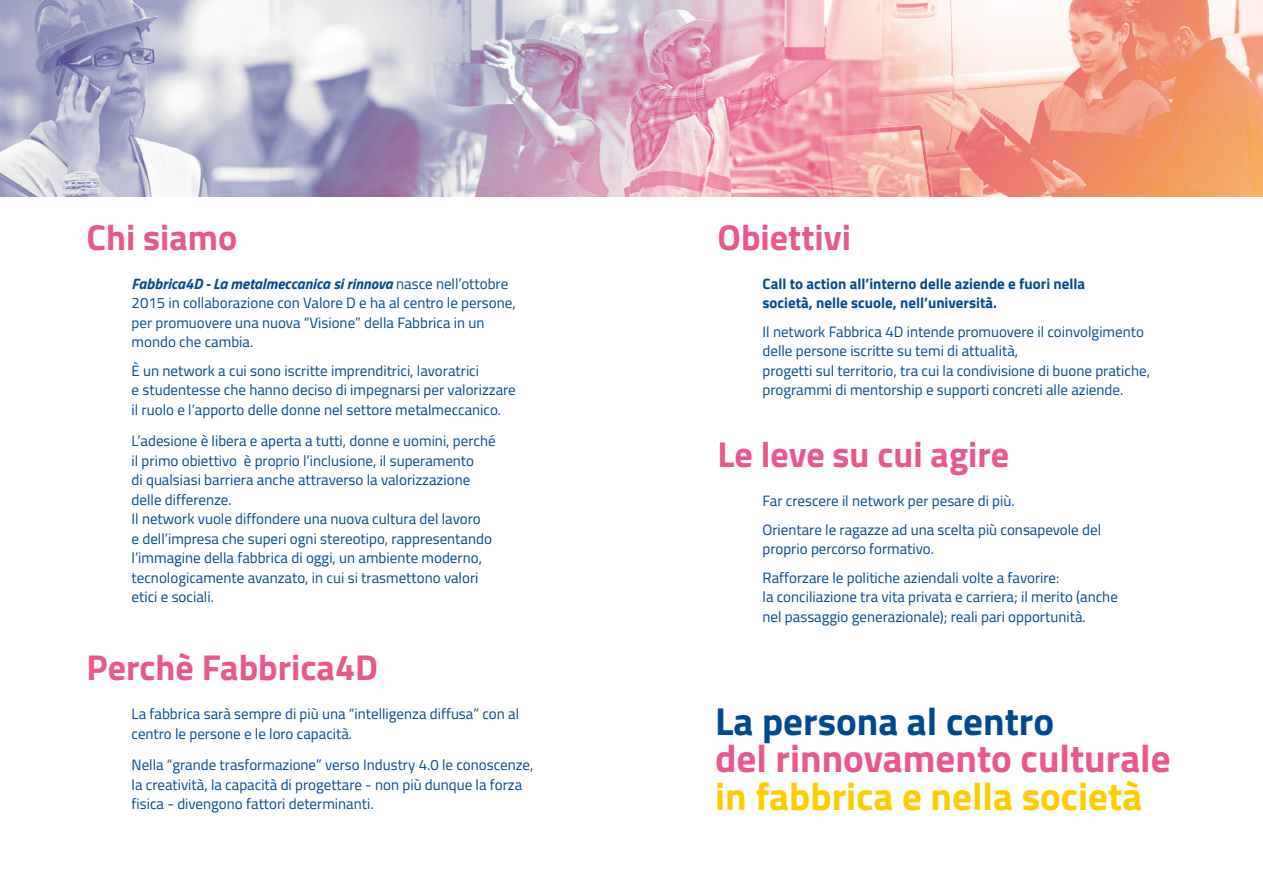
<style>
.page{position:relative;width:1263px;height:893px;background:#fff}
.page>*{position:absolute;margin:0;border:0;box-sizing:border-box;transform-origin:0 0}
.t1{font:700 39px "Titillium";color:#e8588e}
.t2{font:700 39px "Titillium";color:#fecc00}
.t3{font:700 39px "Titillium";color:#004890}
.t4{font:700 36px "Titillium";color:#e8588e}
.t5{font:15px/19.5px "Titillium";color:#004890}
.t6{font:700 15px/19.5px "Titillium";color:#004890}
.s1{font-weight:700;font-style:italic}
</style>
<div class="page">
<img style="left:0;top:0;width:1262px;height:197px">
<h2 class="t4" style="left:87px;top:210px;width:152px">Chi siamo</h2>
<p class="t5" style="left:132px;top:273px;width:386px"><span class="s1">Fabbrica4D - La metalmeccanica si rinnova</span> nasce nell’ottobre 2015 in collaborazione con Valore D e ha al centro le persone, per promuovere una nuova “Visione” della Fabbrica in un mondo che cambia.</p>
<p class="t5" style="left:132px;top:360px;width:386px">È un network a cui sono iscritte imprenditrici, lavoratrici<br>e studentesse che hanno deciso di impegnarsi per valorizzare il ruolo e l’apporto delle donne nel settore metalmeccanico.</p>
<p class="t5" style="left:132px;top:430px;width:365px">L’adesione è libera e aperta a tutti, donne e uomini, perché il primo obiettivo è proprio l’inclusione, il superamento<br>di qualsiasi barriera anche attraverso la valorizzazione delle differenze.<br>Il network vuole diffondere una nuova cultura del lavoro<br>e dell’impresa che superi ogni stereotipo, rappresentando l’immagine della fabbrica di oggi, un ambiente moderno, tecnologicamente avanzato, in cui si trasmettono valori etici e sociali.</p>
<h2 class="t4" style="left:87px;top:640px;width:293px">Perchè Fabbrica4D</h2>
<p class="t5" style="left:132px;top:703px;width:389px">La fabbrica sarà sempre di più una “intelligenza diffusa” con al centro le persone e le loro capacità.</p>
<p class="t5" style="left:132px;top:754px;width:403px">Nella “grande trasformazione” verso Industry 4.0 le conoscenze, la creatività, la capacità di progettare - non più dunque la forza fisica - divengono fattori determinanti.</p>
<h2 class="t4" style="left:717px;top:210px;width:135px">Obiettivi</h2>
<p class="t6" style="left:762px;top:273px;width:324px">Call to action all’interno delle aziende e fuori nella società, nelle scuole, nell’università.</p>
<p class="t5" style="left:762px;top:321px;width:389px">Il network Fabbrica 4D intende promuovere il coinvolgimento delle persone iscritte su temi di attualità,<br>progetti sul territorio, tra cui la condivisione di buone pratiche, programmi di mentorship e supporti concreti alle aziende.</p>
<h2 class="t4" style="left:717px;top:427px;width:293px">Le leve su cui agire</h2>
<p class="t5" style="left:762px;top:486px;width:340px;line-height:28.5px">Far crescere il network per pesare di più.<br>Orientare le ragazze ad una scelta più consapevole del</p>
<p class="t5" style="left:762px;top:534px;width:298px;line-height:28.5px">proprio percorso formativo.<br>Rafforzare le politiche aziendali volte a favorire:</p>
<p class="t5" style="left:762px;top:586px;width:357px">la conciliazione tra vita privata e carriera; il merito (anche nel passaggio generazionale); reali pari opportunità.</p>
<h1 class="t3" style="left:715px;top:691px;width:340px">La persona al centro</h1>
<h1 class="t1" style="left:715px;top:729px;width:457px">del rinnovamento culturale</h1>
<h1 class="t2" style="left:715px;top:766px;width:429px">in fabbrica e nella società</h1>
</div>
